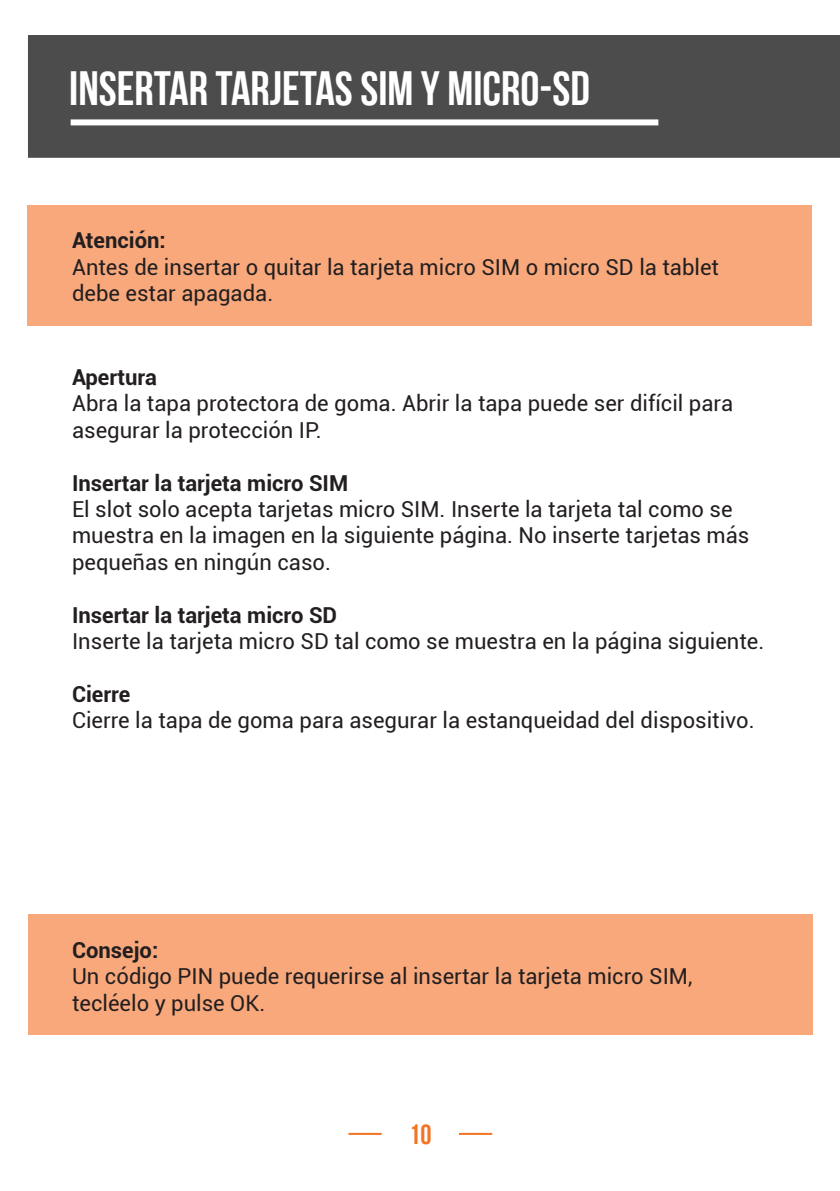
<style>
.page{position:relative;width:840px;height:1191px;background:#fff}
.page>*{position:absolute;margin:0;border:0;box-sizing:border-box;transform-origin:0 0}
.TITULO{font:48px "Bebas Neue";color:#fff}
.t1{font:28px "Bebas Neue";color:#f47325}
.Texto{font:22px/26.4px "Roboto";color:#231f20}
.Texto-2{font:700 22px "Roboto";color:#231f20}
</style>
<div class="page">
<div style="left:28px;top:35px;width:811px;height:123px;background:#4b4c4b"></div>
<hr style="left:348px;top:1132px;width:33px;height:2px;background:#f47323">
<hr style="left:458px;top:1132px;width:34px;height:2px;background:#f47323">
<div style="left:28px;top:914px;width:783px;height:121px;background:#f8a87b"></div>
<div style="left:28px;top:205px;width:783px;height:121px;background:#f8a87b"></div>
<div style="left:74px;top:119px;width:581px;height:6px;background:#fff"></div>
<p class="TITULO" style="left:69px;top:62px;width:522px">INSERTAR TARJETAS SIM Y MICRO-SD</p>
<p class="Texto-2" style="left:72px;top:225px;width:95px">Atención:</p>
<p class="Texto" style="left:72px;top:253px;width:648px">Antes de insertar o quitar la tarjeta micro SIM o micro SD la tablet debe estar apagada.</p>
<p class="Texto-2" style="left:72px;top:361px;width:86px">Apertura</p>
<p class="Texto" style="left:72px;top:389px;width:662px">Abra la tapa protectora de goma. Abrir la tapa puede ser difícil para asegurar la protección IP.</p>
<p class="Texto-2" style="left:72px;top:467px;width:277px">Insertar la tarjeta micro SIM</p>
<p class="Texto" style="left:72px;top:495px;width:678px">El slot solo acepta tarjetas micro SIM. Inserte la tarjeta tal como se muestra en la imagen en la siguiente página. No inserte tarjetas más pequeñas en ningún caso.</p>
<p class="Texto-2" style="left:72px;top:599px;width:266px">Insertar la tarjeta micro SD</p>
<p class="Texto" style="left:72px;top:627px;width:693px">Inserte la tarjeta micro SD tal como se muestra en la página siguiente.</p>
<p class="Texto-2" style="left:72px;top:678px;width:60px">Cierre</p>
<p class="Texto" style="left:72px;top:706px;width:683px">Cierre la tapa de goma para asegurar la estanqueidad del dispositivo.</p>
<p class="Texto-2" style="left:72px;top:934px;width:88px">Consejo:</p>
<p class="Texto" style="left:72px;top:962px;width:621px">Un código PIN puede requerirse al insertar la tarjeta micro SIM, tecléelo y pulse OK.</p>
<p class="t1" style="left:409px;top:1118px;width:24px">10</p>
</div>
